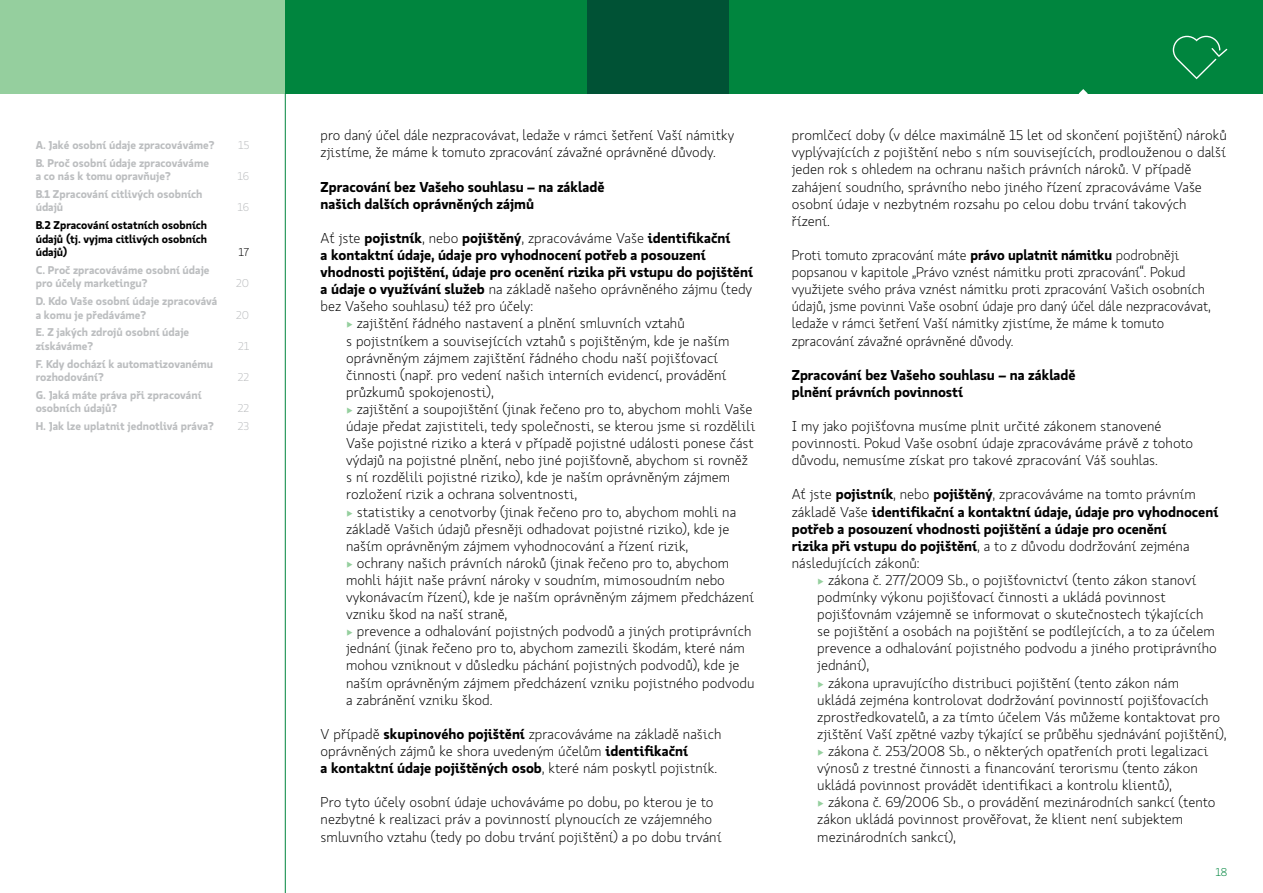
<style>
.page{position:relative;width:1263px;height:893px;background:#fff}
.page>*{position:absolute;margin:0;border:0;box-sizing:border-box;transform-origin:0 0}
.t1{font:300 14.25px/17.1px "Koop Pro";color:#000}
.t2{font:700 14.25px/17.1px "Koop Pro";color:#000}
.t3{font:700 11.25px/13.5px "Koop Pro";color:#bcbec0}
.t4{font:700 11.25px/13.5px "Koop Pro";color:#000;text-align:justify}
.t5{font:300 11.25px "Koop Pro";color:#bcbec0}
.t6{font:300 11.25px "Koop Pro";color:#00853e}
.t7{font:300 11.25px "Koop Pro";color:#000}
.s1{font-weight:300}
.s2{color:#95cf9e}
.s3{font-weight:700}
</style>
<div class="page">
<div style="left:0;top:0;width:285px;height:94px;background:#95cf9e"></div>
<div style="left:285px;top:0;width:978px;height:94px;background:#00853e"></div>
<div style="left:587px;top:0;width:142px;height:94px;background:#005235"></div>
<svg style="left:1173px;top:36px;width:54px;height:43px"></svg>
<hr style="left:285px;top:94px;width:1px;height:799px;background:#00853e">
<svg style="left:1079px;top:89px;width:9px;height:5px"></svg>
<p class="t3" style="left:36px;top:138px;width:180px">A. Jaké osobní údaje zpracováváme?</p>
<p class="t5" style="left:238px;top:137px;width:13px">15</p>
<p class="t3" style="left:36px;top:155px;width:175px">B. Proč osobní údaje zpracováváme a co nás k tomu opravňuje?</p>
<p class="t5" style="left:237px;top:169px;width:13px">16</p>
<p class="t3" style="left:36px;top:187px;width:168px">B.1 Zpracování citlivých osobních údajů</p>
<p class="t4" style="left:36px;top:218px;width:173px">B.2 Zpracování ostatních osobních údajů (tj. vyjma citlivých osobních údajů)</p>
<p class="t3" style="left:36px;top:263px;width:175px">C. Proč zpracováváme osobní údaje pro účely marketingu?</p>
<p class="t3" style="left:36px;top:294px;width:183px">D. Kdo Vaše osobní údaje zpracovává a komu je předáváme?</p>
<p class="t3" style="left:36px;top:325px;width:155px">E. Z jakých zdrojů osobní údaje získáváme?</p>
<p class="t3" style="left:36px;top:356px;width:179px">F. Kdy dochází k automatizovanému rozhodování?</p>
<p class="t3" style="left:36px;top:388px;width:167px">G. Jaká máte práva při zpracování osobních údajů?</p>
<p class="t5" style="left:237px;top:200px;width:13px">16</p>
<p class="t7" style="left:238px;top:245px;width:12px">17</p>
<p class="t5" style="left:236px;top:276px;width:15px">20</p>
<p class="t5" style="left:236px;top:307px;width:15px">20</p>
<p class="t5" style="left:238px;top:338px;width:13px">21</p>
<p class="t5" style="left:238px;top:370px;width:13px">22</p>
<p class="t5" style="left:238px;top:401px;width:13px">22</p>
<p class="t3" style="left:36px;top:419px;width:180px">H. Jak lze uplatnit jednotlivá práva?</p>
<p class="t5" style="left:238px;top:419px;width:13px">23</p>
<p class="t1" style="left:321px;top:127px;width:415px">pro daný účel dále nezpracovávat, ledaže v rámci šetření Vaší námitky zjistíme, že máme k tomuto zpracování závažné oprávněné důvody.</p>
<p class="t2" style="left:321px;top:177px;width:285px">Zpracování bez Vašeho souhlasu – na základě našich dalších oprávněných zájmů</p>
<p class="t2" style="left:321px;top:229px;width:434px"><span class="s1">Ať jste</span> pojistník<span class="s1">, nebo</span> pojištěný<span class="s1">, zpracováváme Vaše</span> identifikační<br>a kontaktní údaje, údaje pro vyhodnocení potřeb a posouzení vhodnosti pojištění, údaje pro ocenění rizika při vstupu do pojištění a údaje o využívání služeb <span class="s1">na základě našeho oprávněného zájmu (tedy bez Vašeho souhlasu) též pro účely:</span></p>
<p class="t1" style="left:346px;top:315px;width:385px"><span class="s2">•</span> zajištění řádného nastavení a plnění smluvních vztahů<br>s pojistníkem a souvisejících vztahů s pojištěným, kde je naším oprávněným zájmem zajištění řádného chodu naší pojišťovací činnosti (např. pro vedení našich interních evidencí, provádění průzkumů spokojenosti),</p>
<p class="t1" style="left:346px;top:400px;width:411px"><span class="s2">•</span> zajištění a soupojištění (jinak řečeno pro to, abychom mohli Vaše údaje předat zajistiteli, tedy společnosti, se kterou jsme si rozdělili Vaše pojistné riziko a která v případě pojistné události ponese část výdajů na pojistné plnění, nebo jiné pojišťovně, abychom si rovněž s ní rozdělili pojistné riziko), kde je naším oprávněným zájmem rozložení rizik a ochrana solventnosti,</p>
<p class="t1" style="left:346px;top:503px;width:392px"><span class="s2">•</span> statistiky a cenotvorby (jinak řečeno pro to, abychom mohli na základě Vašich údajů přesněji odhadovat pojistné riziko), kde je naším oprávněným zájmem vyhodnocování a řízení rizik,</p>
<p class="t1" style="left:346px;top:554px;width:409px"><span class="s2">•</span> ochrany našich právních nároků (jinak řečeno pro to, abychom mohli hájit naše právní nároky v soudním, mimosoudním nebo vykonávacím řízení), kde je naším oprávněným zájmem předcházení vzniku škod na naší straně,</p>
<p class="t1" style="left:346px;top:622px;width:410px"><span class="s2">•</span> prevence a odhalování pojistných podvodů a jiných protiprávních jednání (jinak řečeno pro to, abychom zamezili škodám, které nám mohou vzniknout v důsledku páchání pojistných podvodů), kde je naším oprávněným zájmem předcházení vzniku pojistného podvodu a zabránění vzniku škod.</p>
<p class="t1" style="left:321px;top:725px;width:402px">V případě <span class="s3">skupinového pojištění</span> zpracováváme na základě našich oprávněných zájmů ke shora uvedeným účelům <span class="s3">identifikační<br>a kontaktní údaje pojištěných osob</span>, které nám poskytl pojistník.</p>
<p class="t1" style="left:321px;top:793px;width:402px">Pro tyto účely osobní údaje uchováváme po dobu, po kterou je to nezbytné k realizaci práv a povinností plynoucích ze vzájemného smluvního vztahu (tedy po dobu trvání pojištění) a po dobu trvání</p>
<p class="t1" style="left:792px;top:127px;width:436px">promlčecí doby (v délce maximálně 15 let od skončení pojištění) nároků vyplývajících z pojištění nebo s ním souvisejících, prodlouženou o další jeden rok s ohledem na ochranu našich právních nároků. V případě zahájení soudního, správního nebo jiného řízení zpracováváme Vaše osobní údaje v nezbytném rozsahu po celou dobu trvání takových řízení.</p>
<p class="t1" style="left:792px;top:246px;width:421px">Proti tomuto zpracování máte <span class="s3">právo uplatnit námitku</span> podrobněji popsanou v kapitole „Právo vznést námitku proti zpracování“. Pokud využijete svého práva vznést námitku proti zpracování Vašich osobních údajů, jsme povinni Vaše osobní údaje pro daný účel dále nezpracovávat, ledaže v rámci šetření Vaší námitky zjistíme, že máme k tomuto zpracování závažné oprávněné důvody.</p>
<p class="t2" style="left:792px;top:366px;width:285px">Zpracování bez Vašeho souhlasu – na základě plnění právních povinností</p>
<p class="t1" style="left:792px;top:417px;width:403px">I my jako pojišťovna musíme plnit určité zákonem stanovené povinnosti. Pokud Vaše osobní údaje zpracováváme právě z tohoto důvodu, nemusíme získat pro takové zpracování Váš souhlas.</p>
<p class="t2" style="left:792px;top:485px;width:428px"><span class="s1">Ať jste</span> pojistník<span class="s1">, nebo</span> pojištěný<span class="s1">, zpracováváme na tomto právním základě Vaše</span> identifikační a kontaktní údaje, údaje pro vyhodnocení potřeb a posouzení vhodnosti pojištění a údaje pro ocenění<br>rizika při vstupu do pojištění<span class="s1">, a to z důvodu dodržování zejména následujících zákonů:</span></p>
<p class="t1" style="left:817px;top:571px;width:401px"><span class="s2">•</span> zákona č. 277/2009 Sb., o pojišťovnictví (tento zákon stanoví podmínky výkonu pojišťovací činnosti a ukládá povinnost pojišťovnám vzájemně se informovat o skutečnostech týkajících se pojištění a osobách na pojištění se podílejících, a to za účelem prevence a odhalování pojistného podvodu a jiného protiprávního jednání),</p>
<p class="t1" style="left:817px;top:674px;width:411px"><span class="s2">•</span> zákona upravujícího distribuci pojištění (tento zákon nám<br>ukládá zejména kontrolovat dodržování povinností pojišťovacích zprostředkovatelů, a za tímto účelem Vás můžeme kontaktovat pro zjištění Vaší zpětné vazby týkající se průběhu sjednávání pojištění),</p>
<p class="t1" style="left:817px;top:742px;width:393px"><span class="s2">•</span> zákona č. 253/2008 Sb., o některých opatřeních proti legalizaci výnosů z trestné činnosti a financování terorismu (tento zákon ukládá povinnost provádět identifikaci a kontrolu klientů),</p>
<p class="t1" style="left:817px;top:794px;width:400px"><span class="s2">•</span> zákona č. 69/2006 Sb., o provádění mezinárodních sankcí (tento zákon ukládá povinnost prověřovat, že klient není subjektem mezinárodních sankcí),</p>
<p class="t6" style="left:1215px;top:864px;width:13px">18</p>
</div>
